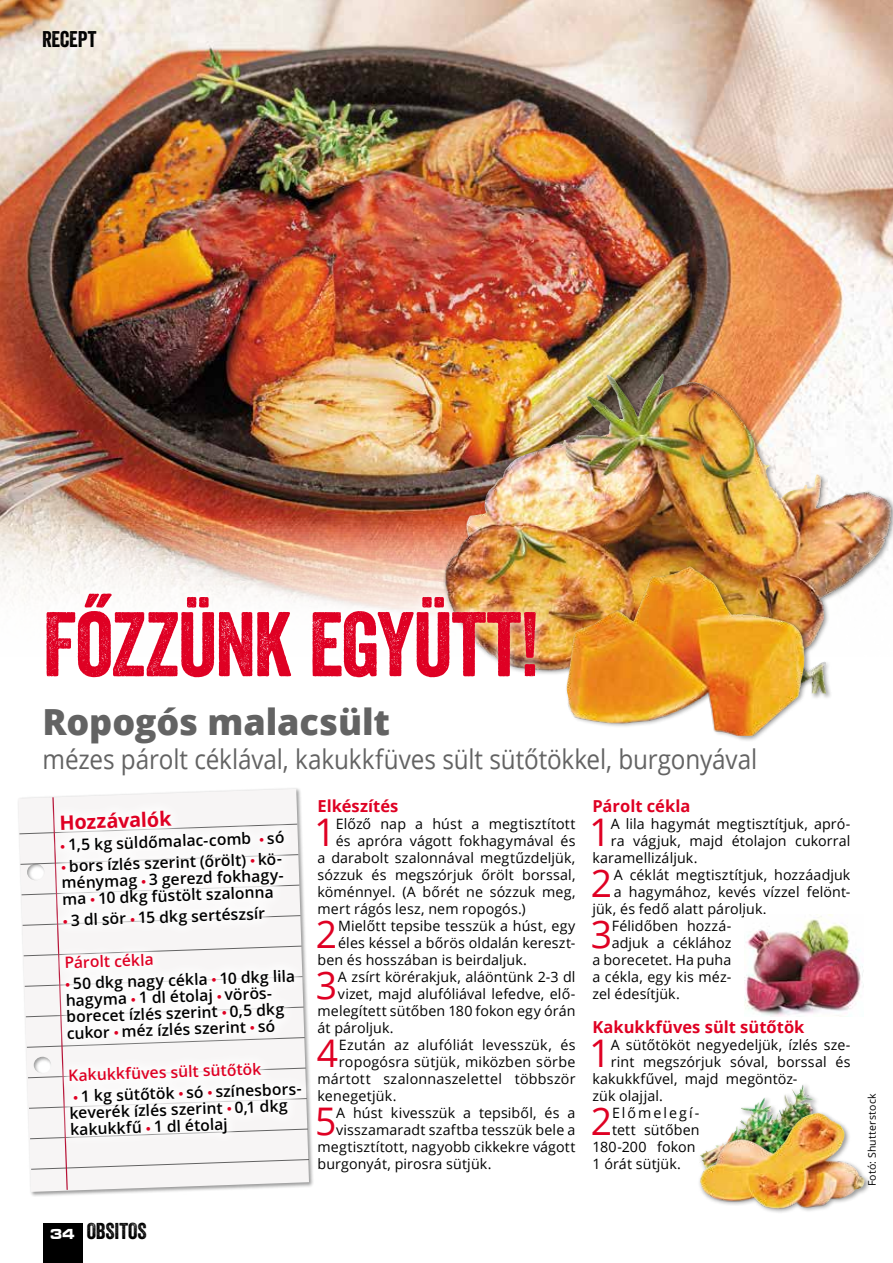
<style>
.page{position:relative;width:893px;height:1263px;background:#fff}
.page>*{position:absolute;margin:0;border:0;box-sizing:border-box;transform-origin:0 0}
.t1{font:88.5px "Veneer";letter-spacing:-.02em;color:#df0023}
.t2{font:38.1px "Open Sans";color:#df0023}
.t3{font:800 36px "Open Sans";letter-spacing:-.005em;color:#636363}
.t4{font:27px "Open Sans";letter-spacing:-.005em;color:#636363;scale:.9 1}
.t5{font:22.2px "Veneer";color:#000}
.t6{font:22.05px "Veneer";letter-spacing:-.01em;color:#000}
.t7{font:700 19.8px "Open Sans";color:#df0023}
.t8{font:700 16.5px "Open Sans";color:#df0023}
.t9{font:600 15.6px/16.5px "Open Sans";color:#000}
.t10{font:600 15.6px "Open Sans";color:#df0023}
.t11{font:14.25px "Open Sans";letter-spacing:.01em;color:#000}
.t12{font:14.25px "Open Sans";letter-spacing:.145em;color:#000}
.t13{font:10.5px "Open Sans";letter-spacing:.02em;color:#000}
.s1{font-family:"Myriad Pro";color:#df0023}
.s2{font-family:"Microgramma Ex PFL";font-weight:700;font-size:15px;color:#fff}
.s3{font-size:22.05px}
</style>
<div class="page">
<div style="left:43px;top:1223px;width:39px;height:40px;background:#000"></div>
<img style="left:741px;top:1085px;width:76px;height:25px">
<img style="left:0;top:0;width:893px;height:604px">
<div style="left:16px;top:787px;width:298px;height:410px;background:#000;opacity:.4"></div>
<svg style="left:19px;top:796px;width:290px;height:395px"></svg>
<svg style="left:47px;top:794px;width:267px;height:358px"></svg>
<img style="left:430px;top:374px;width:463px;height:319px">
<div style="left:564px;top:564px;width:247px;height:179px;background:#000;opacity:.4"></div>
<img style="left:559px;top:566px;width:252px;height:170px">
<div style="left:35px;top:582px;width:512px;height:106px;background:#fff;opacity:.8"></div>
<img style="left:744px;top:914px;width:120px;height:102px">
<div style="left:697px;top:1110px;width:174px;height:104px;background:#000;opacity:.4"></div>
<img style="left:711px;top:1113px;width:106px;height:52px">
<h3 class="t6" style="left:42px;top:25px;width:56px">RECEPT</h3>
<h1 class="t1" style="left:43px;top:590px;width:500px">FŐZZÜNK EGYÜTT!</h1>
<h3 class="t3" style="left:43px;top:694px;width:349px">Ropogós malacsült</h3>
<h3 class="t4" style="left:43px;top:741px;width:796px">mézes párolt céklával, kakukkfüves sült sütőtökkel, burgonyával</h3>
<h3 class="t7" style="left:59px;top:808px;width:113px;rotate:-2deg">Hozzávalók</h3>
<p class="t9" style="left:60px;top:836px;width:226px;rotate:-2deg"><span class="s1">•</span> 1,5 kg süldőmalac-comb <span class="s1">•</span> só</p>
<p class="t9" style="left:61px;top:858px;width:233px;rotate:-2deg"><span class="s1">•</span> bors ízlés szerint (őrölt) <span class="s1">•</span> kö&shy;ménymag <span class="s1">•</span> 3 gerezd fokhagy&shy;ma <span class="s1">•</span> 10 dkg füstölt szalonna</p>
<p class="t9" style="left:63px;top:912px;width:204px;rotate:-2deg"><span class="s1">•</span> 3 dl sör <span class="s1">•</span> 15 dkg sertészsír</p>
<p class="t10" style="left:64px;top:952px;width:91px;rotate:-2deg">Párolt cékla</p>
<p class="t9" style="left:65px;top:975px;width:231px;rotate:-2deg"><span class="s1">•</span> 50 dkg nagy cékla <span class="s1">•</span> 10 dkg lila hagyma <span class="s1">•</span> 1 dl étolaj <span class="s1">•</span> vörös&shy;borecet ízlés szerint <span class="s1">•</span> 0,5 dkg cukor <span class="s1">•</span> méz ízlés szerint <span class="s1">•</span> só</p>
<p class="t10" style="left:68px;top:1065px;width:194px;rotate:-2deg">Kakukkfüves sült sütőtök</p>
<p class="t9" style="left:69px;top:1088px;width:245px;rotate:-2deg"><span class="s1">•</span> 1 kg sütőtök <span class="s1">•</span> só <span class="s1">•</span> színesbors&shy;keverék ízlés szerint <span class="s1">•</span> 0,1 dkg kakukkfű <span class="s1">•</span> 1 dl étolaj</p>
<p class="t8" style="left:317px;top:794px;width:82px">Elkészítés</p>
<h2 class="t2" style="left:314px;top:806px;width:23px">1</h2>
<p class="t11" style="left:336px;top:814px;width:241px">Előző nap a húst a megtisztított</p>
<p class="t11" style="left:336px;top:831px;width:241px">és apróra vágott fokhagymával és</p>
<p class="t11" style="left:317px;top:848px;width:259px">a darabolt szalonnával megtűzdeljük,</p>
<p class="t11" style="left:317px;top:865px;width:259px">sózzuk és megszórjuk őrölt borssal,</p>
<p class="t11" style="left:317px;top:882px;width:259px">köménnyel. (A bőrét ne sózzuk meg,</p>
<p class="t11" style="left:317px;top:899px;width:210px">mert rágós lesz, nem ropogós.)</p>
<h2 class="t2" style="left:316px;top:908px;width:23px">2</h2>
<p class="t11" style="left:338px;top:916px;width:239px">Mielőtt tepsibe tesszük a húst, egy</p>
<p class="t11" style="left:338px;top:933px;width:239px">éles késsel a bőrös oldalán kereszt-</p>
<p class="t11" style="left:317px;top:950px;width:211px">ben és hosszában is beirdaljuk.</p>
<h2 class="t2" style="left:316px;top:959px;width:23px">3</h2>
<p class="t11" style="left:338px;top:967px;width:239px">A zsírt körérakjuk, aláöntünk 2-3 dl</p>
<p class="t11" style="left:338px;top:984px;width:239px">vizet, majd alufóliával lefedve, elő-</p>
<p class="t11" style="left:317px;top:1001px;width:259px">melegített sütőben 180 fokon egy órán</p>
<p class="t11" style="left:317px;top:1018px;width:78px">át pároljuk.</p>
<h2 class="t2" style="left:317px;top:1027px;width:23px">4</h2>
<p class="t11" style="left:339px;top:1035px;width:238px">Ezután az alufóliát levesszük, és</p>
<p class="t11" style="left:339px;top:1052px;width:238px">ropogósra sütjük, miközben sörbe</p>
<p class="t11" style="left:317px;top:1069px;width:259px">mártott szalonnaszelettel többször</p>
<p class="t11" style="left:317px;top:1086px;width:81px">kenegetjük.</p>
<h2 class="t2" style="left:315px;top:1095px;width:23px">5</h2>
<p class="t11" style="left:336px;top:1103px;width:241px">A húst kivesszük a tepsiből, és a</p>
<p class="t11" style="left:336px;top:1120px;width:241px">visszamaradt szaftba tesszük bele a</p>
<p class="t11" style="left:317px;top:1137px;width:259px">megtisztított, nagyobb cikkekre vágott</p>
<p class="t11" style="left:317px;top:1154px;width:175px">burgonyát, pirosra sütjük.</p>
<p class="t8" style="left:592px;top:794px;width:99px">Párolt cékla</p>
<h2 class="t2" style="left:589px;top:806px;width:23px">1</h2>
<p class="t11" style="left:611px;top:814px;width:241px">A lila hagymát megtisztítjuk, apró-</p>
<p class="t11" style="left:611px;top:831px;width:241px">ra vágjuk, majd étolajon cukorral</p>
<p class="t11" style="left:592px;top:848px;width:106px">karamellizáljuk.</p>
<h2 class="t2" style="left:591px;top:857px;width:23px">2</h2>
<p class="t11" style="left:614px;top:865px;width:238px">A céklát megtisztítjuk, hozzáadjuk</p>
<p class="t11" style="left:614px;top:882px;width:238px">a hagymához, kevés vízzel felönt-</p>
<p class="t11" style="left:592px;top:899px;width:176px">jük, és fedő alatt pároljuk.</p>
<h2 class="t2" style="left:591px;top:908px;width:23px">3</h2>
<p class="t11" style="left:612px;top:916px;width:121px">Félidőben hozzá-</p>
<p class="t11" style="left:612px;top:933px;width:121px">adjuk a céklához</p>
<p class="t11" style="left:592px;top:950px;width:140px">a borecetet. Ha puha</p>
<p class="t11" style="left:592px;top:967px;width:140px">a cékla, egy kis méz-</p>
<p class="t11" style="left:592px;top:984px;width:89px">zel édesítjük.</p>
<p class="t8" style="left:592px;top:1016px;width:214px">Kakukkfüves sült sütőtök</p>
<h2 class="t2" style="left:589px;top:1027px;width:23px">1</h2>
<p class="t11" style="left:611px;top:1035px;width:241px">A sütőtököt negyedeljük, ízlés sze-</p>
<p class="t11" style="left:611px;top:1052px;width:241px">rint megszórjuk sóval, borssal és</p>
<p class="t11" style="left:592px;top:1069px;width:207px">kakukkfűvel, majd megöntöz-</p>
<p class="t11" style="left:592px;top:1086px;width:72px">zük olajjal.</p>
<h2 class="t2" style="left:591px;top:1095px;width:23px">2</h2>
<p class="t12" style="left:612px;top:1103px;width:89px">Előmelegí-</p>
<p class="t11" style="left:612px;top:1120px;width:89px">tett sütőben</p>
<p class="t11" style="left:592px;top:1137px;width:105px">180-200 fokon</p>
<p class="t11" style="left:592px;top:1154px;width:90px">1 órát sütjük.</p>
<h3 class="t5" style="left:50px;top:1217px;width:98px"><span class="s2">34</span> <span class="s3">O</span>BSITOS</h3>
<p class="t13" style="left:865px;top:1186px;width:95px;rotate:-90deg">Fotó: Shutterstock</p>
</div>
